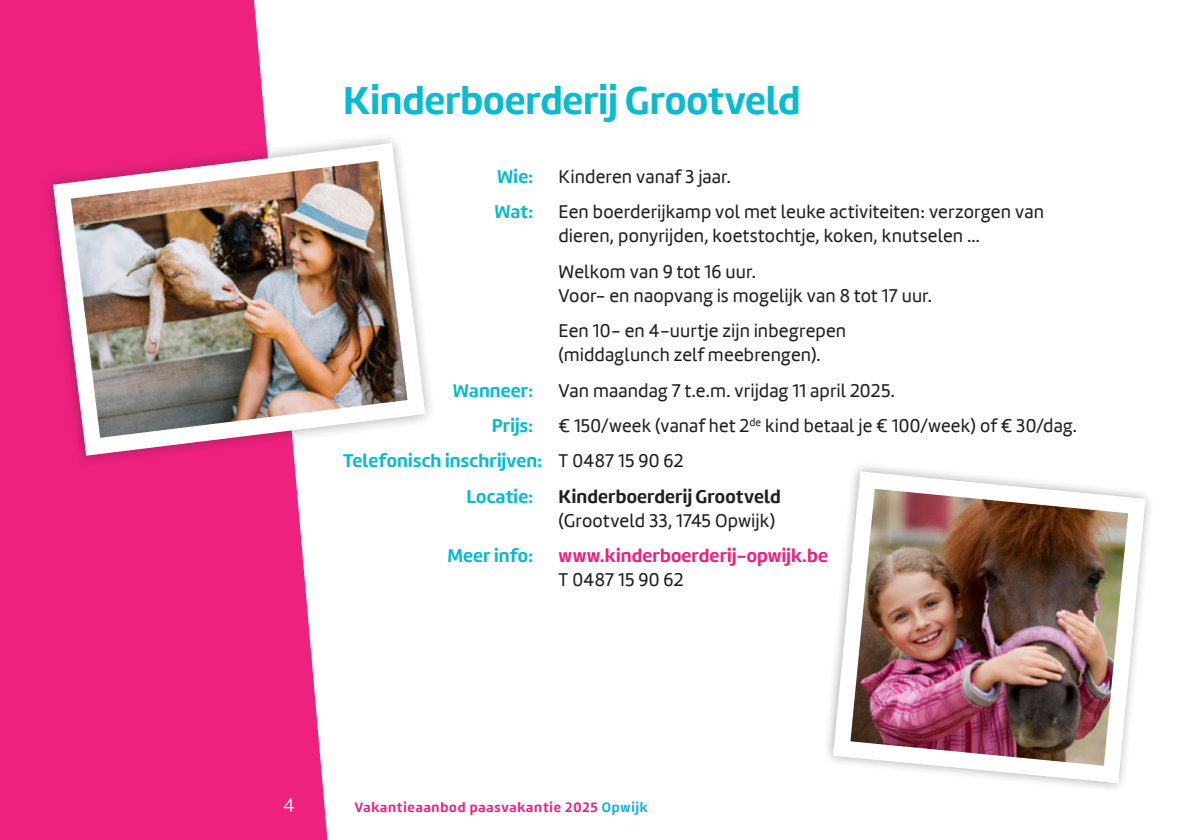
<style>
.page{position:relative;width:1191px;height:840px;background:#fff}
.page>*{position:absolute;margin:0;border:0;box-sizing:border-box;transform-origin:0 0}
.Titel3{font:700 40px "Marine";letter-spacing:-.005em;color:#08bbd0}
.t1{font:300 20px "Marine";color:#fff}
.lopende_tekst{font:19px/24px "Marine";letter-spacing:.01em;color:#231f20}
.lopende_tekst-2{font:700 19px "Marine";letter-spacing:.01em;color:#08bbd0}
.lopende_tekst-3{font:700 19px/24px "Marine";letter-spacing:.01em;color:#231f20}
.lopende_tekst-4{font:700 19px/24px "Marine";letter-spacing:.01em;color:#ee217f}
.t2{font:700 14px "Marine";letter-spacing:.06em;color:#ee217f}
.s1{font-weight:400;color:#231f20}
.s2{font-weight:400}
.s3{color:#08bbd0}
</style>
<div class="page">
<svg style="left:0;top:0;width:328px;height:839px;background:#ef3289"></svg>
<img style="left:827px;top:466px;width:323px;height:323px">
<svg style="left:38px;top:128px;width:290px;height:342px;background:#ef388c"></svg>
<img style="left:44px;top:134px;width:386px;height:330px">
<p class="Titel3" style="left:343px;top:74px;width:459px">Kinderboerderij Grootveld</p>
<p class="lopende_tekst-2" style="left:497px;top:164px;width:37px">Wie:</p>
<p class="lopende_tekst" style="left:558px;top:165px;width:174px">Kinderen vanaf 3 jaar.</p>
<p class="lopende_tekst-2" style="left:494px;top:199px;width:40px">Wat:</p>
<p class="lopende_tekst" style="left:558px;top:200px;width:487px">Een boerderijkamp vol met leuke activiteiten: verzorgen van dieren, ponyrijden, koetstochtje, koken, knutselen …</p>
<p class="lopende_tekst" style="left:558px;top:259px;width:375px">Welkom van 9 tot 16 uur.<br>Voor- en naopvang is mogelijk van 8 tot 17 uur.</p>
<p class="lopende_tekst" style="left:558px;top:319px;width:289px">Een 10- en 4-uurtje zijn inbegrepen (middaglunch zelf meebrengen).</p>
<p class="lopende_tekst-2" style="left:453px;top:377px;width:82px">Wanneer:</p>
<p class="lopende_tekst" style="left:558px;top:378px;width:338px">Van maandag 7 t.e.m. vrijdag 11 april 2025.</p>
<p class="lopende_tekst-2" style="left:492px;top:413px;width:43px">Prijs:</p>
<p class="lopende_tekst" style="left:558px;top:413px;width:520px">€ 150/week (vanaf het 2<sup>de</sup> kind betaal je € 100/week) of € 30/dag.</p>
<p class="lopende_tekst-2" style="left:343px;top:448px;width:342px">Telefonisch inschrijven: <span class="s1">T 0487 15 90 62</span></p>
<p class="lopende_tekst-2" style="left:466px;top:483px;width:68px">Locatie:</p>
<p class="lopende_tekst-3" style="left:558px;top:484px;width:224px">Kinderboerderij Grootveld <span class="s2">(Grootveld 33, 1745 Opwijk)</span></p>
<p class="lopende_tekst-2" style="left:447px;top:543px;width:87px">Meer info:</p>
<p class="lopende_tekst-4" style="left:558px;top:543px;width:271px">www.kinderboerderij-opwijk.be<br><span class="s1">T 0487 15 90 62</span></p>
<p class="t1" style="left:283px;top:792px;width:13px">4</p>
<p class="t2" style="left:355px;top:797px;width:295px">Vakantieaanbod paasvakantie 2025 <span class="s3">Opwijk</span></p>
</div>
